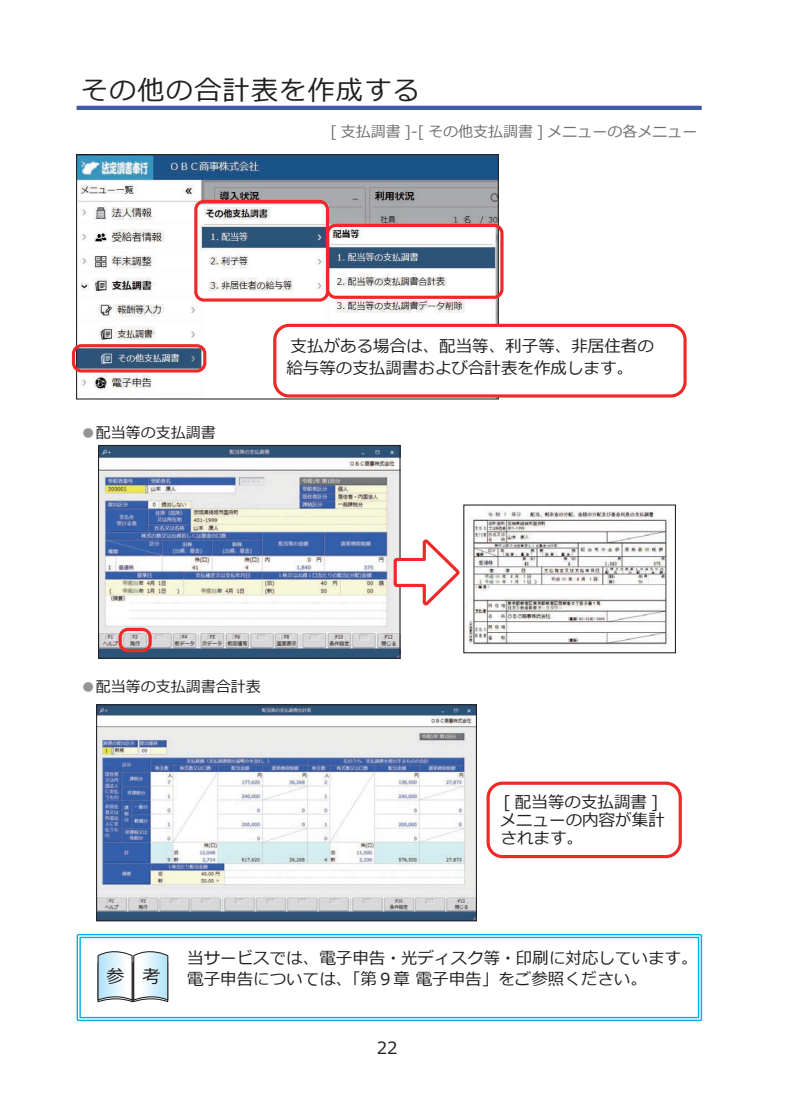
<style>
.page{position:relative;width:800px;height:1119px;background:#fff}
.page>*{position:absolute;margin:0;border:0;box-sizing:border-box;transform-origin:0 0}
.見出し２{font:27px "Meiryo";letter-spacing:.05em;color:#231f20}
.t1{font:18px "Meiryo";color:#231f20}
.フッターページ数{font:16.8px "Meiryo";color:#231f20}
.注意ぶら下げインデント{font:16.5px "Meiryo";color:#231f20}
.注釈スタイル{font:16.5px/21.3px "Meiryo";color:#231f20}
.概要スタイル{font:16.5px/18px "Meiryo";color:#231f20}
.メニュー名スタイル{font:15px "Meiryo";color:#6c6d70}
.メモスタイル{font:15px "Meiryo";color:#231f20}
.s1{color:#939598}
</style>
<div class="page">
<hr style="left:77px;top:106px;width:624px;height:4px;background:#3f5aa8">
<img style="left:78px;top:156px;width:418px;height:241px">
<div style="left:76px;top:154px;width:422px;height:245px;border:1px solid #231f20"></div>
<div style="left:275px;top:325px;width:410px;height:71px;background:#fff;border-radius:14px"></div>
<div style="left:273px;top:324px;width:413px;height:73px;border:3px solid #ee2928;border-radius:14px"></div>
<div style="left:72px;top:344px;width:134px;height:28px;border:3px solid #ee2928;border-radius:8px"></div>
<div style="left:194px;top:200px;width:135px;height:101px;border:3px solid #ee2928;border-radius:8px"></div>
<div style="left:326px;top:224px;width:177px;height:75px;border:3px solid #ee2928;border-radius:8px"></div>
<img style="left:100px;top:447px;width:298px;height:209px">
<div style="left:98px;top:445px;width:302px;height:213px;border:1px solid #231f20"></div>
<img style="left:468px;top:510px;width:202px;height:139px">
<img style="left:98px;top:706px;width:377px;height:213px">
<div style="left:96px;top:704px;width:381px;height:217px;border:1px solid #231f20"></div>
<svg style="left:392px;top:536px;width:68px;height:72px"></svg>
<div style="left:118px;top:627px;width:34px;height:25px;border:3px solid #ee2928;border-radius:8px"></div>
<div style="left:77px;top:933px;width:625px;height:87px;border:1px solid #00aeef"></div>
<div style="left:79px;top:936px;width:620px;height:82px;border:1px solid #00aeef"></div>
<svg style="left:97px;top:951px;width:72px;height:52px"></svg>
<div style="left:486px;top:781px;width:195px;height:77px;border:3px solid #ee2928;border-radius:14px"></div>
<p class="見出し２" style="left:81px;top:72px;width:340px">その他の合計表を作成する</p>
<p class="メニュー名スタイル" style="left:330px;top:121px;width:368px">[ 支払調書 ]-[ その他支払調書 ] メニューの各メニュー</p>
<p class="メモスタイル" style="left:81px;top:422px;width:137px"><span class="s1">●</span>配当等の支払調書</p>
<p class="注釈スタイル" style="left:286px;top:336px;width:369px">支払がある場合は、配当等、利子等、非居住者の給与等の支払調書および合計表を作成します。</p>
<p class="メモスタイル" style="left:81px;top:675px;width:182px"><span class="s1">●</span>配当等の支払調書合計表</p>
<p class="概要スタイル" style="left:499px;top:793px;width:166px">[ 配当等の支払調書 ]メニューの内容が集計されます。</p>
<p class="注意ぶら下げインデント" style="left:187px;top:945px;width:511px">当サービスでは、電子申告・光ディスク等・印刷に対応しています。</p>
<p class="t1" style="left:106px;top:963px;width:55px">参　考</p>
<p class="注意ぶら下げインデント" style="left:187px;top:967px;width:461px">電子申告については、「第９章 電子申告」をご参照ください。</p>
<p class="フッターページ数" style="left:376px;top:1036px;width:22px">22</p>
</div>
